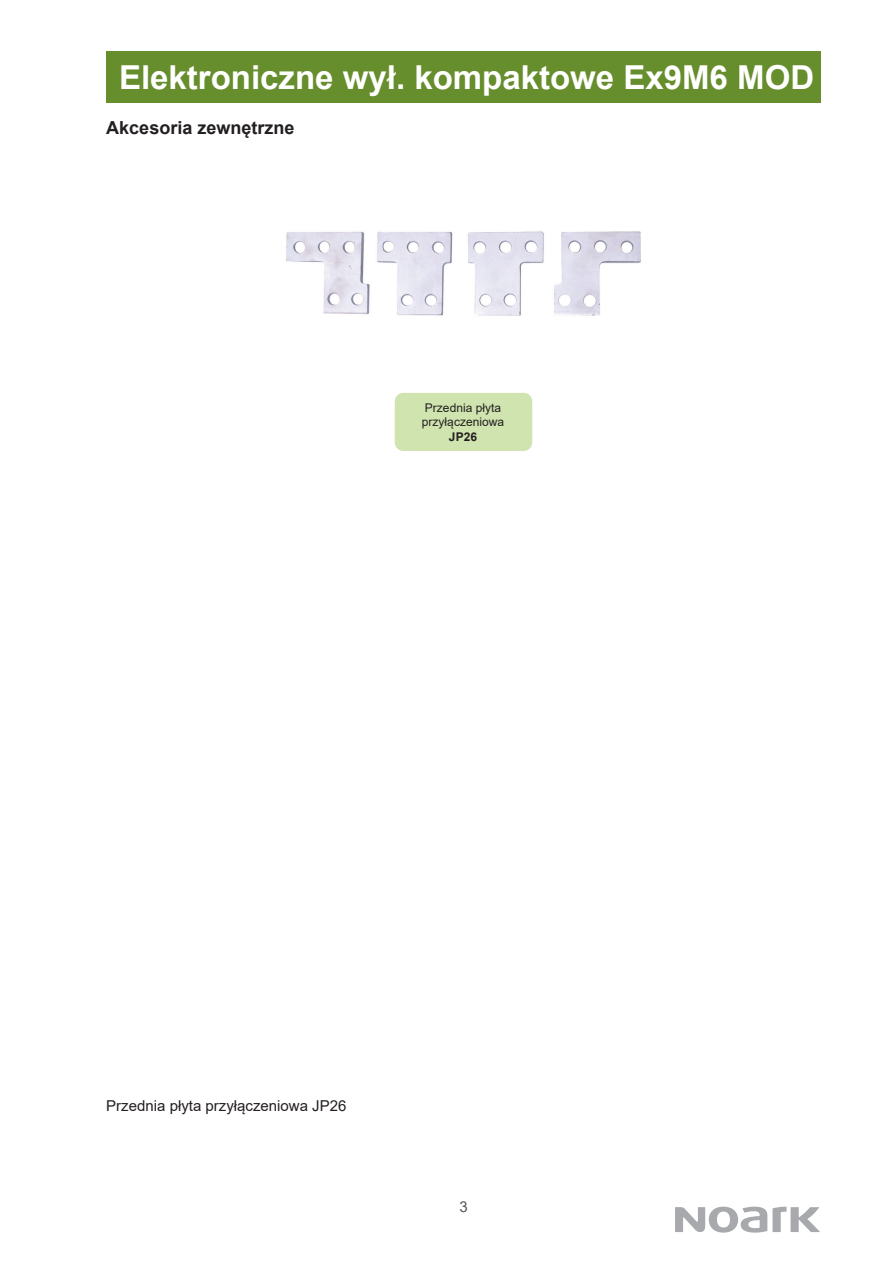
<style>
.page{position:relative;width:893px;height:1263px;background:#fff}
.page>*{position:absolute;margin:0;border:0;box-sizing:border-box;transform-origin:0 0}
.t1{font:700 33px "Arial";color:#fff}
.t2{font:700 18px "Arial";color:#231f20}
.t3{font:15px "Arial";color:#231f20}
.t4{font:15px "Arial";color:#57585a}
.t5{font:12px/14.4px "Arial";color:#231f20}
.t6{font:700 12px "Arial";color:#231f20}
</style>
<div class="page">
<svg style="left:675px;top:1206px;width:145px;height:26px"></svg>
<div style="left:106px;top:51px;width:715px;height:51px;background:#668e2c"></div>
<div style="left:395px;top:393px;width:137px;height:58px;background:#cfe4ae;border-radius:9px"></div>
<img style="left:286px;top:231px;width:355px;height:85px">
<p class="t1" style="left:119px;top:54px;width:697px">Elektroniczne wył. kompaktowe Ex9M6 MOD</p>
<p class="t2" style="left:106px;top:115px;width:190px">Akcesoria zewnętrzne</p>
<p class="t5" style="left:422px;top:400px;width:84px">Przednia płyta przyłączeniowa</p>
<p class="t6" style="left:449px;top:428px;width:30px">JP26</p>
<p class="t3" style="left:106px;top:1095px;width:242px">Przednia płyta przyłączeniowa JP26</p>
<p class="t4" style="left:459px;top:1197px;width:10px">3</p>
</div>
